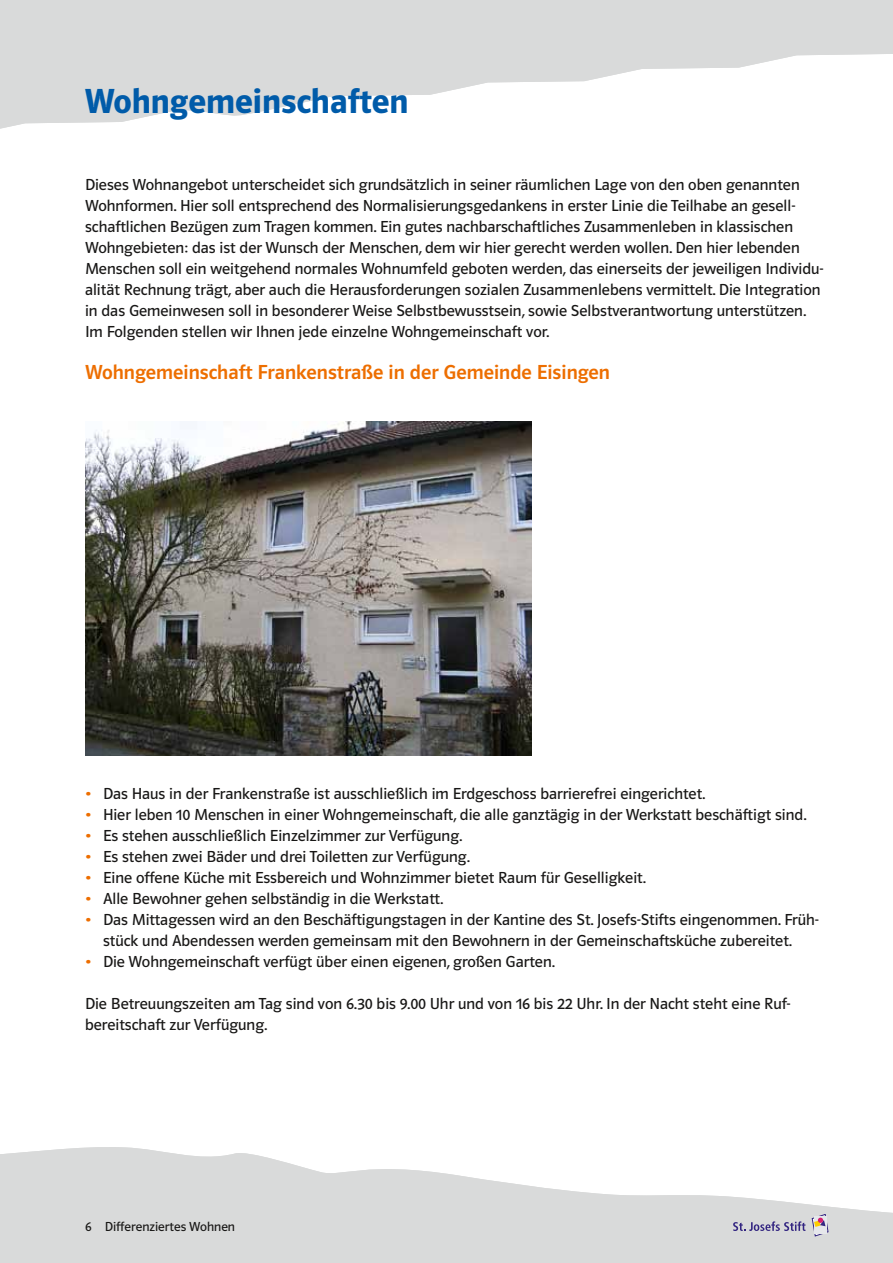
<style>
.page{position:relative;width:893px;height:1263px;background:#fff}
.page>*{position:absolute;margin:0;border:0;box-sizing:border-box;transform-origin:0 0}
.t1{font:36px "Polo 11 K Hfett";color:#005ba9}
.t2{font:21px "Polo 11 K Krftg";color:#ed6e00}
.t3{font:16.5px/21px "Polo 11 K Buch";color:#181716}
.t4{font:13.5px "Polo 11 K Buch";color:#181716}
.s1{color:#ed6e00}
</style>
<div class="page">
<svg style="left:0;top:0;width:893px;height:435px"></svg>
<svg style="left:0;top:1147px;width:893px;height:116px;fill:#d9dada"></svg>
<svg style="left:881px;top:0;width:12px;height:1px"></svg>
<svg style="left:733px;top:1221px;width:72px;height:10px"></svg>
<svg style="left:812px;top:1214px;width:16px;height:22px"></svg>
<img style="left:85px;top:421px;width:446px;height:335px">
<h1 class="t1" style="left:85px;top:82px;width:325px">Wohngemeinschaften</h1>
<p class="t3" style="left:85px;top:174px;width:740px">Dieses Wohnangebot unterscheidet sich grundsätzlich in seiner räumlichen Lage von den oben genannten Wohnformen. Hier soll entsprechend des Normalisierungsgedankens in erster Linie die Teilhabe an gesell&shy;schaftlichen Bezügen zum Tragen kommen. Ein gutes nachbarschaftliches Zusammenleben in klassischen Wohngebieten: das ist der Wunsch der Menschen, dem wir hier gerecht werden wollen. Den hier lebenden Menschen soll ein weitgehend normales Wohnumfeld geboten werden, das einerseits der jeweiligen Individu&shy;alität Rechnung trägt, aber auch die Herausforderungen sozialen Zusammenlebens vermittelt. Die Integration in das Gemeinwesen soll in besonderer Weise Selbstbewusstsein, sowie Selbstverantwortung unterstützen.<br>Im Folgenden stellen wir Ihnen jede einzelne Wohngemeinschaft vor.</p>
<p class="t2" style="left:85px;top:361px;width:527px">Wohngemeinschaft Frankenstraße in der Gemeinde Eisingen</p>
<p class="t3" style="left:85px;top:783px;width:622px"><span class="s1">•</span> Das Haus in der Frankenstraße ist ausschließlich im Erdgeschoss barrierefrei eingerichtet.</p>
<p class="t3" style="left:85px;top:804px;width:723px"><span class="s1">•</span> Hier leben 10 Menschen in einer Wohngemeinschaft, die alle ganztägig in der Werkstatt beschäftigt sind.</p>
<p class="t3" style="left:85px;top:825px;width:379px"><span class="s1">•</span> Es stehen ausschließlich Einzelzimmer zur Verfügung.</p>
<p class="t3" style="left:85px;top:846px;width:386px"><span class="s1">•</span> Es stehen zwei Bäder und drei Toiletten zur Verfügung.</p>
<p class="t3" style="left:85px;top:867px;width:562px"><span class="s1">•</span> Eine offene Küche mit Essbereich und Wohnzimmer bietet Raum für Geselligkeit.</p>
<p class="t3" style="left:85px;top:888px;width:360px"><span class="s1">•</span> Alle Bewohner gehen selbständig in die Werkstatt.</p>
<p class="t3" style="left:85px;top:909px;width:735px;text-align:center"><span class="s1">•</span> Das Mittagessen wird an den Beschäftigungstagen in der Kantine des St. Josefs-Stifts eingenommen. Früh&shy;stück und Abendessen werden gemeinsam mit den Bewohnern in der Gemeinschaftsküche zubereitet.</p>
<p class="t3" style="left:85px;top:951px;width:472px"><span class="s1">•</span> Die Wohngemeinschaft verfügt über einen eigenen, großen Garten.</p>
<p class="t3" style="left:85px;top:993px;width:706px">Die Betreuungszeiten am Tag sind von 6.30 bis 9.00 Uhr und von 16 bis 22 Uhr. In der Nacht steht eine Ruf&shy;bereitschaft zur Verfügung.</p>
<p class="t4" style="left:85px;top:1219px;width:152px">6 Differenziertes Wohnen</p>
</div>
